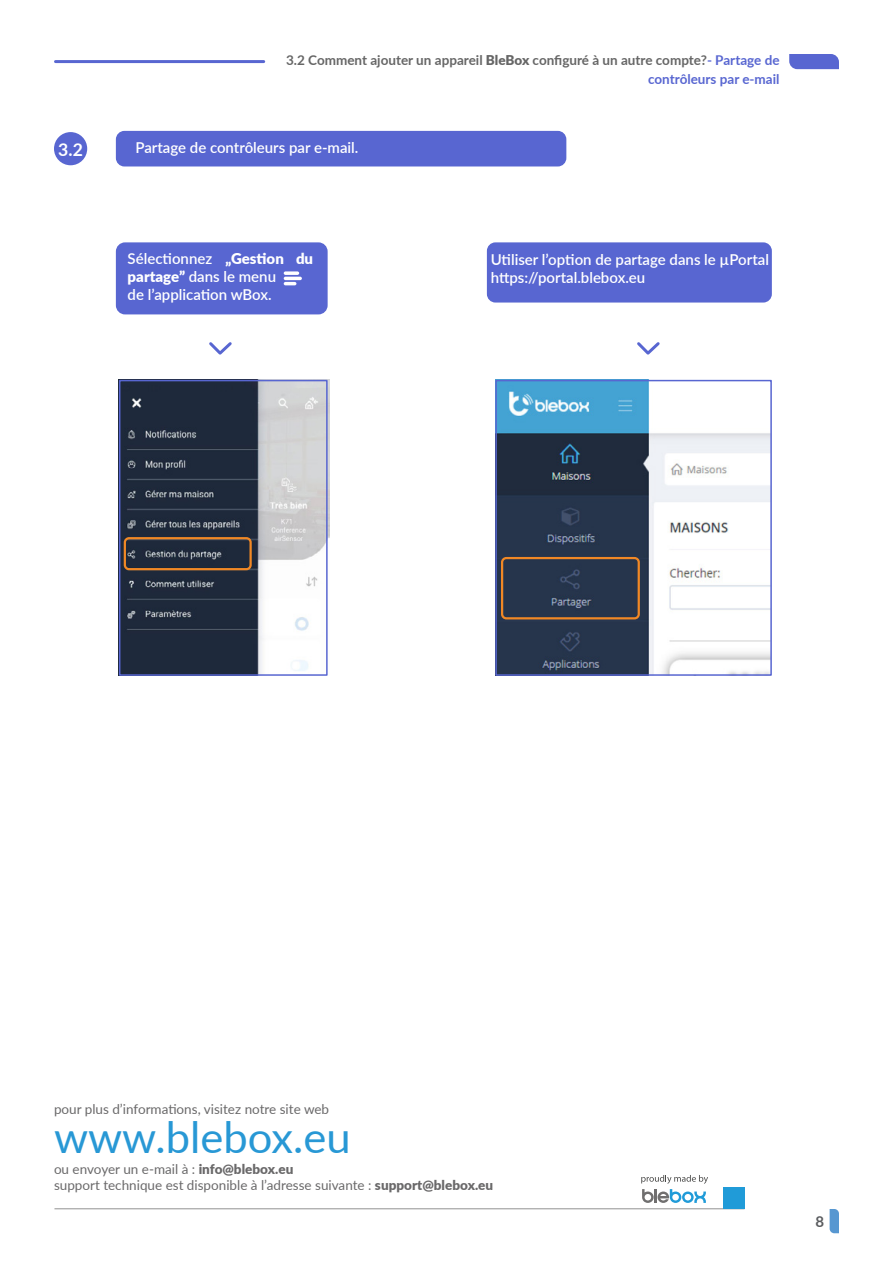
<style>
.page{position:relative;width:893px;height:1263px;background:#fff}
.page>*{position:absolute;margin:0;border:0;box-sizing:border-box;transform-origin:0 0}
.t1{font:43.5px "Lato";color:#2898d5}
.t2{font:700 17.55px "Lato";color:#fff}
.t3{font:600 15px/18px "Lato";color:#fff}
.t4{font:700 15px "Lato";color:#5a5c5f}
.t5{font:13.5px/16.2px "Lato";color:#6a696a}
.t6{font:700 13.5px/19.5px "Lato";color:#666;text-align:right}
.s1{font-weight:900}
.s2{color:#5866d1}
</style>
<div class="page">
<svg style="left:830px;top:1209px;width:9px;height:24px"></svg>
<hr style="left:54px;top:1208px;width:690px;height:1px;background:#929292">
<svg style="left:641px;top:1175px;width:67px;height:28px"></svg>
<div style="left:722px;top:1187px;width:22px;height:21px;background:#209bd8"></div>
<div style="left:54px;top:132px;width:33px;height:33px;background:#5866d1;border-radius:50%"></div>
<div style="left:116px;top:242px;width:212px;height:72px;background:#5866d1;border-radius:9px"></div>
<div style="left:487px;top:242px;width:285px;height:61px;background:#5866d1;border-radius:9px"></div>
<svg style="left:209px;top:342px;width:23px;height:13px"></svg>
<svg style="left:637px;top:342px;width:23px;height:13px"></svg>
<svg style="left:789px;top:54px;width:50px;height:15px"></svg>
<hr style="left:56px;top:60px;width:208px;height:3px;background:#5866d1">
<div style="left:116px;top:131px;width:450px;height:35px;background:#5866d1;border-radius:9px"></div>
<svg style="left:284px;top:271px;width:15px;height:4px"></svg>
<hr style="left:284px;top:277px;width:18px;height:3px;background:#fff;border-radius:2px">
<svg style="left:284px;top:282px;width:12px;height:3px"></svg>
<img style="left:122px;top:380px;width:208px;height:293px">
<div style="left:124px;top:537px;width:128px;height:33px;border:2px solid #f18825;border-radius:4px"></div>
<div style="left:119px;top:380px;width:209px;height:296px;border:2px solid #5866d1"></div>
<img style="left:498px;top:383px;width:271px;height:290px">
<div style="left:501px;top:557px;width:139px;height:62px;border:2px solid #f18825;border-radius:4px"></div>
<div style="left:495px;top:380px;width:277px;height:296px;border:2px solid #5866d1"></div>
<p class="t2" style="left:58px;top:136px;width:26px">3.2</p>
<p class="t6" style="left:286px;top:50px;width:495px">3.2 Comment ajouter un appareil <span class="s1">BleBox</span> configuré à un autre compte?<span class="s2">- Partage de contrôleurs par e-mail</span></p>
<p class="t3" style="left:135px;top:138px;width:225px">Partage de contrôleurs par e-mail.</p>
<p class="t3" style="left:128px;top:249px;width:187px">Sélectionnez <span class="s1">„Gestion du partage”</span> dans le menu<br>de l’application wBox.</p>
<p class="t3" style="left:491px;top:250px;width:280px">Utiliser l’option de partage dans le µPortal https://portal.blebox.eu</p>
<p class="t5" style="left:54px;top:1100px;width:277px">pour plus d’informations, visitez notre site web</p>
<h1 class="t1" style="left:54px;top:1106px;width:298px">www.blebox.eu</h1>
<p class="t5" style="left:54px;top:1160px;width:441px">ou envoyer un e-mail à : <span class="s1">info@blebox.eu<br></span>support technique est disponible à l’adresse suivante : <span class="s1">support@blebox.eu</span></p>
<p class="t4" style="left:816px;top:1211px;width:10px">8</p>
</div>
